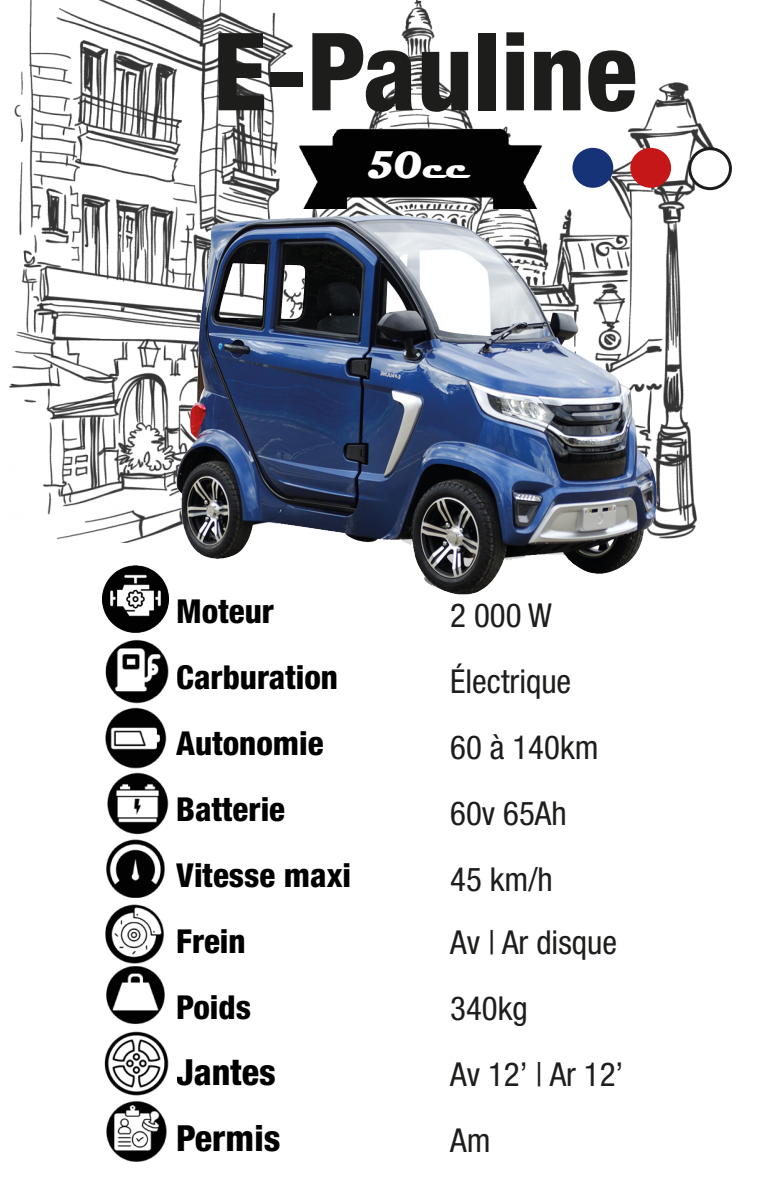
<style>
.page{position:relative;width:766px;height:1191px;background:#fff}
.page>*{position:absolute;margin:0;border:0;box-sizing:border-box;transform-origin:0 0}
.t1{font:800 condensed 108px "Helvetica Neue LT Std";color:#1d1d1b}
.t2{font:700 39px "Magneto";color:#fff}
.t3{font:800 condensed 36px "Helvetica Neue LT Std";color:#000}
.t4{font:condensed 33px "Helvetica Neue LT Std";color:#1d1d1b}
.t5{font:800 condensed 33px/66px "Helvetica Neue LT Std";color:#000}
</style>
<div class="page">
<img style="left:9px;top:0;width:714px;height:542px">
<img style="left:174px;top:175px;width:483px;height:419px">
<div style="left:572px;top:148px;width:41px;height:40px;background:#173378;border-radius:50%"></div>
<div style="left:630px;top:148px;width:41px;height:40px;background:#c61718;border-radius:50%"></div>
<div style="left:689px;top:149px;width:41px;height:40px;background:#fff;border-radius:50%"></div>
<div style="left:688px;top:147px;width:43px;height:43px;border:3px solid #1d1d1b;border-radius:50%"></div>
<img style="left:288px;top:124px;width:260px;height:84px">
<img style="left:105px;top:639px;width:64px;height:64px">
<img style="left:105px;top:707px;width:61px;height:66px">
<img style="left:107px;top:773px;width:62px;height:62px">
<img style="left:106px;top:839px;width:59px;height:59px">
<img style="left:105px;top:904px;width:59px;height:60px">
<img style="left:106px;top:966px;width:59px;height:58px">
<img style="left:104px;top:1031px;width:65px;height:65px">
<img style="left:106px;top:1100px;width:61px;height:62px">
<img style="left:102px;top:565px;width:67px;height:67px">
<p class="t1" style="left:213px;top:5px;width:426px">E-Pauline</p>
<p class="t2" style="left:366px;top:143px;width:105px">50cc</p>
<p class="t5" style="left:176px;top:577px;width:99px">Moteur</p>
<p class="t5" style="left:176px;top:643px;width:163px">Carburation</p>
<p class="t5" style="left:176px;top:709px;width:149px">Autonomie</p>
<p class="t5" style="left:176px;top:775px;width:176px">Batterie<br>Vitesse maxi</p>
<p class="t5" style="left:176px;top:907px;width:71px">Frein</p>
<p class="t5" style="left:176px;top:973px;width:76px">Poids</p>
<p class="t3" style="left:176px;top:1049px;width:101px">Jantes</p>
<p class="t3" style="left:176px;top:1115px;width:106px">Permis</p>
<p class="t4" style="left:450px;top:596px;width:103px">2 000 W</p>
<p class="t4" style="left:450px;top:662px;width:122px">Électrique</p>
<p class="t4" style="left:450px;top:728px;width:150px">60 à 140km</p>
<p class="t4" style="left:450px;top:794px;width:118px">60v 65Ah</p>
<p class="t4" style="left:450px;top:860px;width:104px">45 km/h</p>
<p class="t4" style="left:450px;top:923px;width:168px">Av | Ar disque</p>
<p class="t4" style="left:450px;top:989px;width:79px">340kg</p>
<p class="t4" style="left:450px;top:1055px;width:175px">Av 12’ | Ar 12’</p>
<p class="t4" style="left:450px;top:1121px;width:42px">Am</p>
</div>
